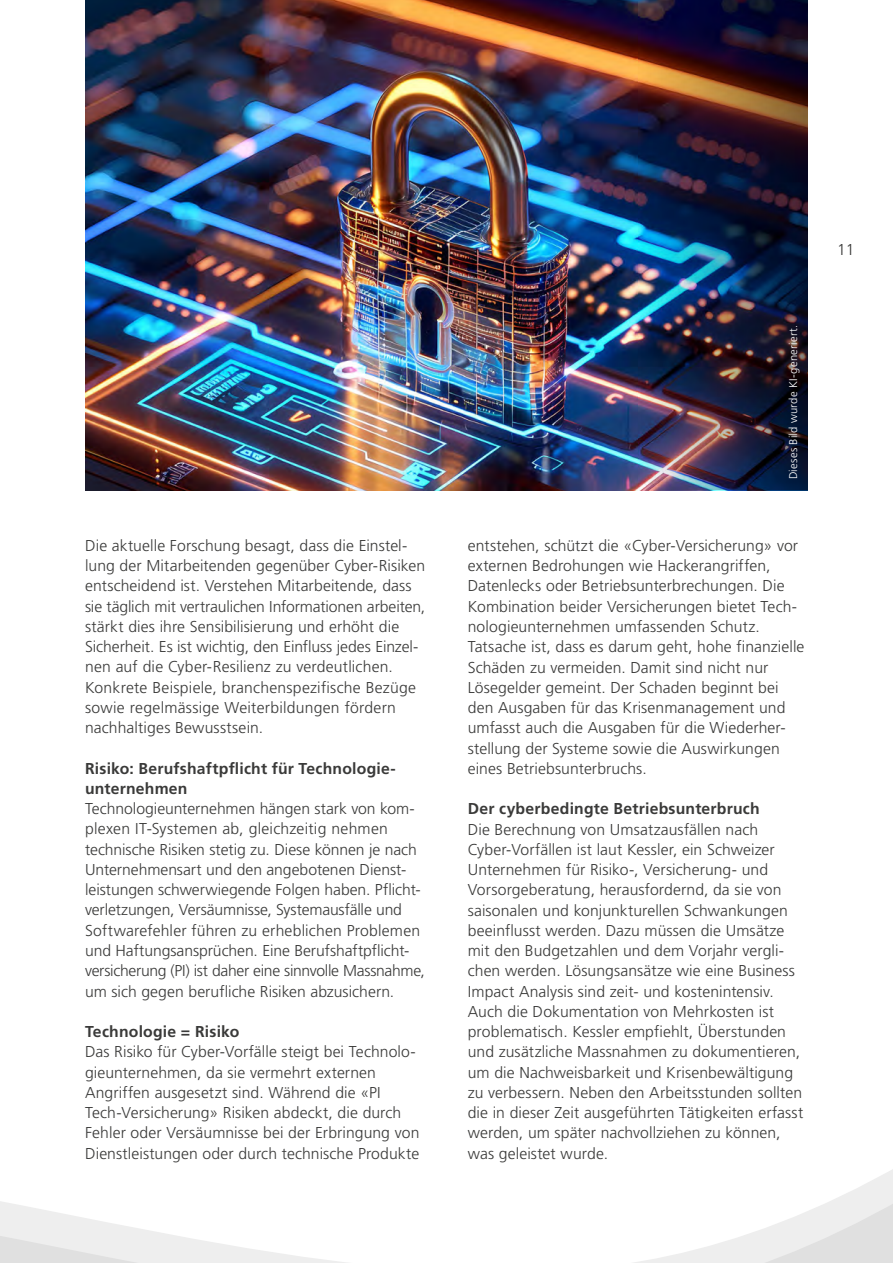
<style>
.page{position:relative;width:893px;height:1263px;background:#fff}
.page>*{position:absolute;margin:0;border:0;box-sizing:border-box;transform-origin:0 0}
.t1{font:300 15.75px/20.2px "Frutiger LT Std";letter-spacing:.005em;color:#3a3a39}
.t2{font:700 15.75px/20.2px "Frutiger LT Std";letter-spacing:.015em;color:#3a3a39}
.t3{font:300 11.25px "Frutiger LT Std";letter-spacing:.025em;color:#fff}
</style>
<div class="page">
<img style="left:85px;top:0;width:536px;height:490px">
<img style="left:621px;top:0;width:187px;height:490px">
<svg style="left:0;top:1184px;width:893px;height:79px"></svg>
<p class="t1" style="left:85px;top:535px;width:342px">Die aktuelle Forschung besagt, dass die Einstel&shy;lung der Mitarbeitenden gegenüber Cyber-Risiken entscheidend ist. Verstehen Mitarbeitende, dass sie täglich mit vertraulichen Informationen arbeiten, stärkt dies ihre Sensibilisierung und erhöht die Sicherheit. Es ist wichtig, den Einfluss jedes Einzel&shy;nen auf die Cyber-Resilienz zu verdeutlichen.<br>Konkrete Beispiele, branchenspezifische Bezüge sowie regelmässige Weiterbildungen fördern nachhaltiges Bewusstsein.</p>
<p class="t2" style="left:85px;top:758px;width:312px">Risiko: Berufshaftpflicht für Technologie&shy;unternehmen</p>
<p class="t1" style="left:85px;top:799px;width:341px">Technologieunternehmen hängen stark von kom&shy;plexen IT-Systemen ab, gleichzeitig nehmen technische Risiken stetig zu. Diese können je nach Unternehmensart und den angebotenen Dienst&shy;leistungen schwerwiegende Folgen haben. Pflicht&shy;verletzungen, Versäumnisse, Systemausfälle und Softwarefehler führen zu erheblichen Problemen und Haftungsansprüchen. Eine Berufshaftpflicht&shy;versicherung (PI) ist daher eine sinnvolle Massnahme, um sich gegen berufliche Risiken abzusichern.</p>
<p class="t2" style="left:85px;top:1021px;width:156px">Technologie = Risiko</p>
<p class="t1" style="left:85px;top:1042px;width:336px">Das Risiko für Cyber-Vorfälle steigt bei Technolo&shy;gieunternehmen, da sie vermehrt externen Angriffen ausgesetzt sind. Während die «PI Tech-Versicherung» Risiken abdeckt, die durch Fehler oder Versäumnisse bei der Erbringung von Dienstleistungen oder durch technische Produkte</p>
<p class="t3" style="left:787px;top:479px;width:156px;rotate:-90deg">Dieses Bild wurde KI-generiert.</p>
<p class="t1" style="left:468px;top:536px;width:338px">entstehen, schützt die «Cyber-Versicherung» vor externen Bedrohungen wie Hackerangriffen, Datenlecks oder Betriebsunterbrechungen. Die Kombination beider Versicherungen bietet Tech&shy;nologieunternehmen umfassenden Schutz.<br>Tatsache ist, dass es darum geht, hohe finanzielle Schäden zu vermeiden. Damit sind nicht nur Lösegelder gemeint. Der Schaden beginnt bei den Ausgaben für das Krisenmanagement und umfasst auch die Ausgaben für die Wiederher&shy;stellung der Systeme sowie die Auswirkungen eines Betriebsunterbruchs.</p>
<p class="t2" style="left:468px;top:799px;width:293px">Der cyberbedingte Betriebsunterbruch</p>
<p class="t1" style="left:468px;top:819px;width:337px">Die Berechnung von Umsatzausfällen nach Cyber-Vorfällen ist laut Kessler, ein Schweizer Unternehmen für Risiko-, Versicherung- und Vorsorgeberatung, herausfordernd, da sie von saisonalen und konjunkturellen Schwankungen beeinflusst werden. Dazu müssen die Umsätze mit den Budgetzahlen und dem Vorjahr vergli&shy;chen werden. Lösungsansätze wie eine Business Impact Analysis sind zeit- und kostenintensiv.<br>Auch die Dokumentation von Mehrkosten ist problematisch. Kessler empfiehlt, Überstunden und zusätzliche Massnahmen zu dokumentieren, um die Nachweisbarkeit und Krisenbewältigung zu verbessern. Neben den Arbeitsstunden sollten die in dieser Zeit ausgeführten Tätigkeiten erfasst werden, um später nachvollziehen zu können, was geleistet wurde.</p>
<p class="t1" style="left:837px;top:240px;width:19px">11</p>
</div>
